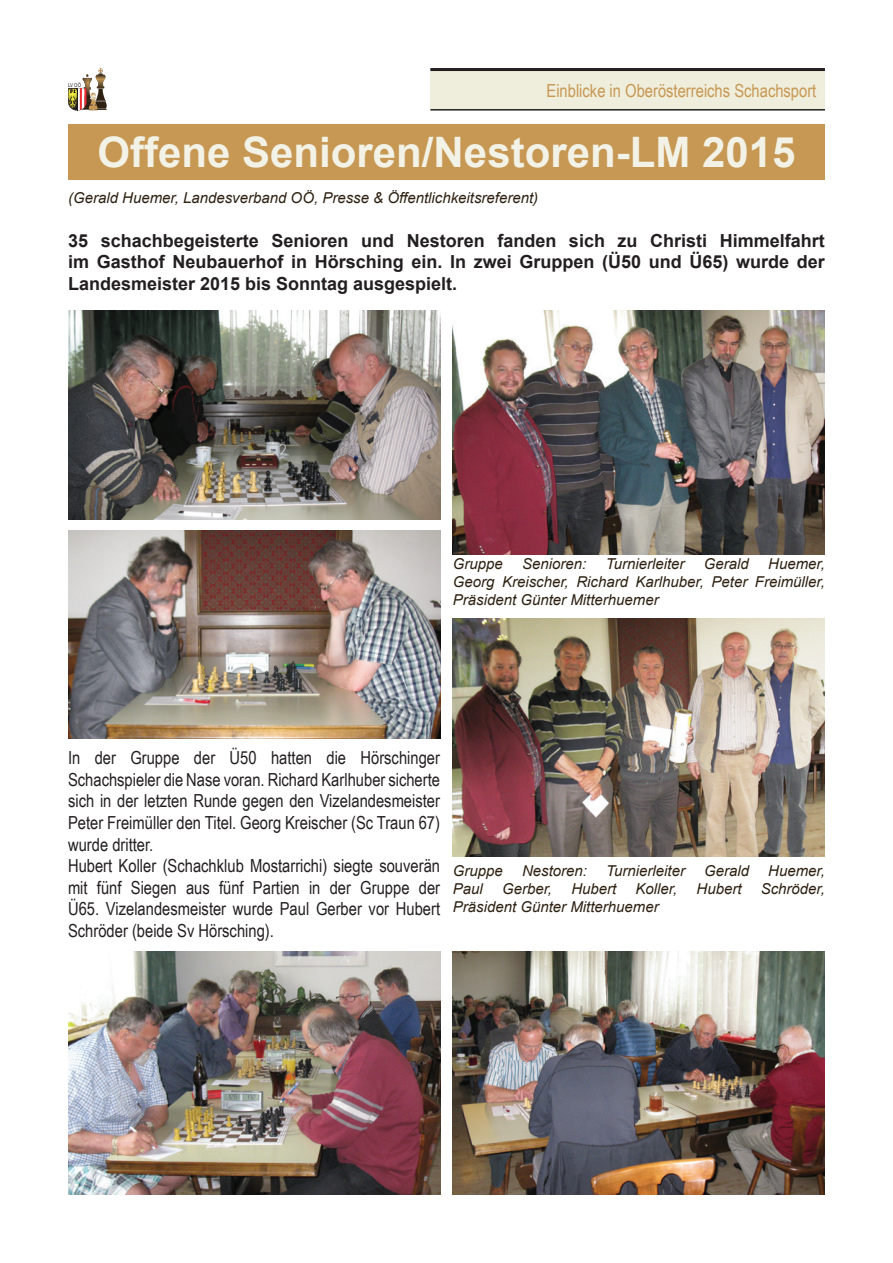
<style>
.page{position:relative;width:893px;height:1263px;background:#fff}
.page>*{position:absolute;margin:0;border:0;box-sizing:border-box;transform-origin:0 0}
.t1{font:700 42px "Arial";color:#f3f2e7}
.t2{font:18px/21.6px "Arial Narrow";color:#231f20}
.t3{font:700 18px/21.6px "Arial";color:#231f20;text-align:justify}
.t4{font:18px "Arial Narrow";color:#c79853}
.t5{font:italic 15px/18px "Arial";color:#2e2112;text-align:justify}
.t6{font:5.4px "Arial Narrow";color:#231f20}
</style>
<div class="page">
<svg style="left:68px;top:68px;width:39px;height:43px"></svg>
<div style="left:430px;top:71px;width:395px;height:38px;background:#efeddb"></div>
<hr style="left:430px;top:68px;width:395px;height:3px;background:#231f20">
<hr style="left:430px;top:109px;width:395px;height:2px;background:#231f20">
<img style="left:68px;top:952px;width:372px;height:243px">
<img style="left:453px;top:311px;width:372px;height:243px">
<img style="left:453px;top:619px;width:372px;height:238px">
<img style="left:68px;top:311px;width:372px;height:208px">
<img style="left:68px;top:530px;width:372px;height:208px">
<img style="left:453px;top:952px;width:372px;height:243px">
<div style="left:68px;top:124px;width:757px;height:55px;background:#c79853"></div>
<p class="t6" style="left:68px;top:82px;width:15px">LV OÖ</p>
<p class="t4" style="left:546px;top:77px;width:271px">Einblicke in Oberösterreichs Schachsport</p>
<h1 class="t1" style="left:98px;top:122px;width:699px">Offene Senioren/Nestoren-LM 2015</h1>
<p class="t5" style="left:68px;top:189px;width:472px">(Gerald Huemer, Landesverband OÖ, Presse &amp; Öffentlichkeitsreferent)</p>
<p class="t3" style="left:68px;top:230px;width:758px">35 schachbegeisterte Senioren und Nestoren fanden sich zu Christi Himmelfahrt im Gasthof Neubauerhof in Hörsching ein. In zwei Gruppen (Ü50 und Ü65) wurde der Landesmeister 2015 bis Sonntag ausgespielt.</p>
<p class="t5" style="left:453px;top:555px;width:52px">Gruppe</p>
<p class="t5" style="left:522px;top:555px;width:66px">Senioren:</p>
<p class="t5" style="left:606px;top:555px;width:80px">Turnierleiter</p>
<p class="t5" style="left:704px;top:555px;width:47px">Gerald</p>
<p class="t5" style="left:453px;top:555px;width:374px;text-indent:315px">Huemer, Georg Kreischer, Richard Karlhuber, Peter Freimüller, Präsident Günter Mitterhuemer</p>
<p class="t2" style="left:68px;top:746px;width:374px">In der Gruppe der Ü50 hatten die Hörschinger Schachspieler die Nase voran. Richard Karlhuber sicherte sich in der letzten Runde gegen den Vizelandesmeister Peter Freimüller den Titel. Georg Kreischer (Sc Traun 67) wurde dritter.<br>Hubert Koller (Schachklub Mostarrichi) siegte souverän mit fünf Siegen aus fünf Partien in der Gruppe der Ü65. Vizelandesmeister wurde Paul Gerber vor Hubert Schröder (beide Sv Hörsching).</p>
<p class="t5" style="left:453px;top:861px;width:52px">Gruppe</p>
<p class="t5" style="left:522px;top:861px;width:67px">Nestoren:</p>
<p class="t5" style="left:606px;top:861px;width:80px">Turnierleiter</p>
<p class="t5" style="left:704px;top:861px;width:47px">Gerald</p>
<p class="t5" style="left:768px;top:861px;width:58px">Huemer,</p>
<p class="t5" style="left:453px;top:879px;width:32px">Paul</p>
<p class="t5" style="left:502px;top:879px;width:52px">Gerber,</p>
<p class="t5" style="left:571px;top:879px;width:47px">Hubert</p>
<p class="t5" style="left:636px;top:879px;width:43px">Koller,</p>
<p class="t5" style="left:696px;top:879px;width:47px">Hubert</p>
<p class="t5" style="left:761px;top:879px;width:66px">Schröder,</p>
<p class="t5" style="left:453px;top:897px;width:207px">Präsident Günter Mitterhuemer</p>
</div>
